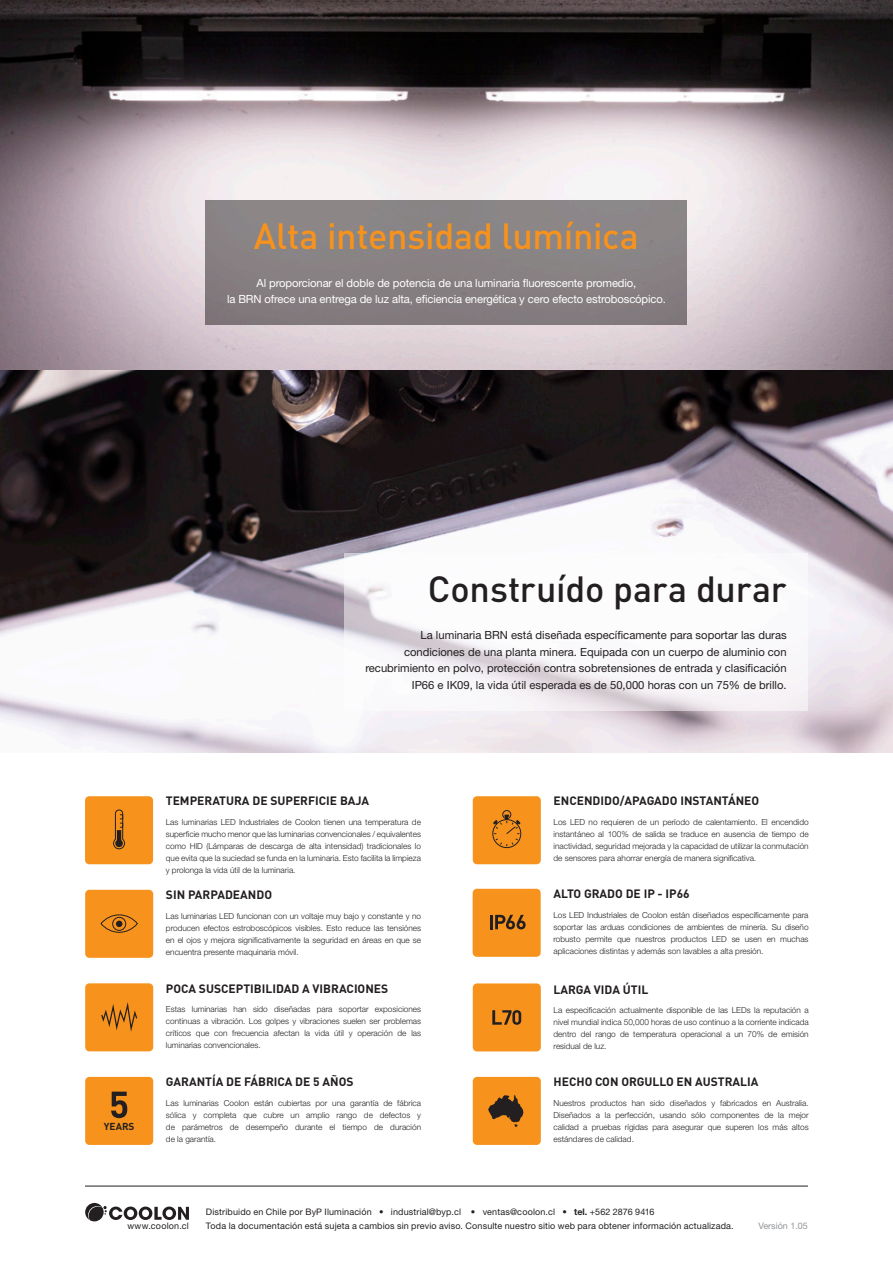
<style>
.page{position:relative;width:893px;height:1263px;background:#fff}
.page>*{position:absolute;margin:0;border:0;box-sizing:border-box;transform-origin:0 0}
.t1{font:500 36px "DIN Pro";letter-spacing:-.01em;color:#f7931d}
.t2{font:500 36px "DIN Pro";letter-spacing:-.005em;color:#231f20}
.icon_ft_-_subhead{font:700 12px "DIN Pro";color:#231f20}
.key_ft_-_body{font:11.25px/16.5px "Helvetica Neue LT Std";color:#231f20;text-align:right}
.key_ft_-_bullets{font:11.25px/16.5px "Helvetica Neue LT Std";letter-spacing:-.01em;color:#fff;text-align:center}
.t3{font:700 10.05px "DIN Pro";color:#231f20}
.t4{font:9px "Helvetica Neue LT Std";letter-spacing:.015em;color:#231f20}
.t5{font:9px "Helvetica Neue LT Std";color:#939598}
.icon_ft_-_body{font:300 8.25px/12px "Helvetica Neue LT Std";color:#231f20;text-align:justify}
.s1{font-weight:700}
</style>
<div class="page">
<hr style="left:85px;top:1186px;width:723px;height:1px;background:#231f20">
<svg style="left:85px;top:1203px;width:104px;height:18px"></svg>
<img style="left:0;top:370px;width:893px;height:383px">
<svg style="left:0;top:0;width:893px;height:370px"></svg>
<div style="left:344px;top:553px;width:464px;height:157px;background:#fff"></div>
<div style="left:206px;top:200px;width:481px;height:124px;background:#888184"></div>
<div style="left:85px;top:983px;width:68px;height:68px;background:#f7931d;border-radius:4px"></div>
<svg style="left:101px;top:1002px;width:36px;height:30px"></svg>
<div style="left:473px;top:983px;width:68px;height:68px;background:#f7931d;border-radius:4px"></div>
<svg style="left:492px;top:1010px;width:29px;height:15px"></svg>
<div style="left:85px;top:890px;width:68px;height:68px;background:#f7931d;border-radius:4px"></div>
<svg style="left:100px;top:914px;width:38px;height:19px"></svg>
<div style="left:85px;top:796px;width:68px;height:68px;background:#f7931d;border-radius:4px"></div>
<svg style="left:113px;top:809px;width:12px;height:40px"></svg>
<div style="left:85px;top:1077px;width:68px;height:68px;background:#f7931d;border-radius:4px"></div>
<div style="left:473px;top:1077px;width:68px;height:68px;background:#f7931d;border-radius:4px"></div>
<svg style="left:488px;top:1094px;width:35px;height:33px"></svg>
<div style="left:473px;top:796px;width:68px;height:68px;background:#f7931d;border-radius:4px"></div>
<div style="left:492px;top:819px;width:29px;height:29px;border:1px solid #231f20;border-radius:50%"></div>
<svg style="left:493px;top:810px;width:28px;height:37px"></svg>
<div style="left:473px;top:889px;width:68px;height:68px;background:#f7931d;border-radius:4px"></div>
<hr style="left:490px;top:915px;width:3px;height:14px;background:#231f20">
<svg style="left:495px;top:915px;width:31px;height:14px"></svg>
<svg style="left:111px;top:1091px;width:16px;height:27px"></svg>
<p class="t1" style="left:254px;top:211px;width:387px">Alta intensidad lumínica</p>
<p class="key_ft_-_bullets" style="left:227px;top:274px;width:440px">Al proporcionar el doble de potencia de una luminaria fluorescente promedio,<br>la BRN ofrece una entrega de luz alta, eficiencia energética y cero efecto estroboscópico.</p>
<p class="t2" style="left:428px;top:564px;width:360px">Construído para durar</p>
<p class="key_ft_-_body" style="left:365px;top:627px;width:423px">La luminaria BRN está diseñada específicamente para soportar las duras condiciones de una planta minera. Equipada con un cuerpo de aluminio con recubrimiento en polvo, protección contra sobretensiones de entrada y clasificación IP66 e IK09, la vida útil esperada es de 50,000 horas con un 75% de brillo.</p>
<p class="t3" style="left:104px;top:1119px;width:32px">YEARS</p>
<p class="icon_ft_-_subhead" style="left:166px;top:793px;width:205px">TEMPERATURA DE SUPERFICIE BAJA</p>
<p class="icon_ft_-_body" style="left:166px;top:816px;width:257px">Las luminarias LED Industriales de Coolon tienen una temperatura de superficie mucho menor que las luminarias convencionales / equivalentes como HID (Lámparas de descarga de alta intensidad) tradicionales lo que evita que la suciedad se funda en la luminaria. Esto facilita la limpieza y prolonga la vida útil de la luminaria.</p>
<p class="icon_ft_-_subhead" style="left:166px;top:886px;width:108px">SIN PARPADEANDO</p>
<p class="icon_ft_-_body" style="left:166px;top:909px;width:257px">Las luminarias LED funcionan con un voltaje muy bajo y constante y no producen efectos estroboscópicos visibles. Esto reduce las tensiónes en el ojos y mejora significativamente la seguridad en áreas en que se encuentra presente maquinaria móvil.</p>
<p class="icon_ft_-_subhead" style="left:166px;top:980px;width:224px">POCA SUSCEPTIBILIDAD A VIBRACIONES</p>
<p class="icon_ft_-_body" style="left:166px;top:1003px;width:257px">Estas luminarias han sido diseñadas para soportar exposiciones continuas a vibración. Los golpes y vibraciones suelen ser problemas críticos que con frecuencia afectan la vida útil y operación de las luminarias convencionales.</p>
<p class="icon_ft_-_subhead" style="left:166px;top:1073px;width:189px">GARANTÍA DE FÁBRICA DE 5 AÑOS</p>
<p class="icon_ft_-_body" style="left:166px;top:1096px;width:257px">Las luminarias Coolon están cubiertas por una garantía de fábrica sólica y completa que cubre un amplio rango de defectos y de parámetros de desempeño durante el tiempo de duración de la garantía.</p>
<p class="icon_ft_-_subhead" style="left:554px;top:793px;width:207px">ENCENDIDO/APAGADO INSTANTÁNEO</p>
<p class="icon_ft_-_body" style="left:554px;top:816px;width:257px">Los LED no requieren de un período de calentamiento. El encendido instantáneo al 100% de salida se traduce en ausencia de tiempo de inactividad, seguridad mejorada y la capacidad de utilizar la conmutación de sensores para ahorrar energía de manera significativa.</p>
<p class="icon_ft_-_subhead" style="left:553px;top:885px;width:138px">ALTO GRADO DE IP - IP66</p>
<p class="icon_ft_-_body" style="left:553px;top:908px;width:257px">Los LED Industriales de Coolon están diseñados específicamente para soportar las arduas condiciones de ambientes de minería. Su diseño robusto permite que nuestros productos LED se usen en muchas aplicaciones distintas y además son lavables a alta presión.</p>
<p class="icon_ft_-_subhead" style="left:554px;top:981px;width:96px">LARGA VIDA ÚTIL</p>
<p class="icon_ft_-_body" style="left:554px;top:1004px;width:257px">La especificación actualmente disponible de las LEDs la reputación a nivel mundial indica 50,000 horas de uso continuo a la corriente indicada dentro del rango de temperatura operacional a un 70% de emisión residual de luz.</p>
<p class="icon_ft_-_subhead" style="left:554px;top:1073px;width:206px">HECHO CON ORGULLO EN AUSTRALIA</p>
<p class="icon_ft_-_body" style="left:554px;top:1096px;width:257px">Nuestros productos han sido diseñados y fabricados en Australia.<br>Diseñados a la perfección, usando sólo componentes de la mejor calidad a pruebas rígidas para asegurar que superen los más altos estándares de calidad.</p>
<p class="t4" style="left:206px;top:1207px;width:450px">Distribuido en Chile por ByP Iluminación • industrial@byp.cl • ventas@coolon.cl • <span class="s1">tel.</span> +562 2876 9416</p>
<p class="t4" style="left:127px;top:1221px;width:63px">www.coolon.cl</p>
<p class="t4" style="left:206px;top:1221px;width:529px">Toda la documentación está sujeta a cambios sin previo aviso. Consulte nuestro sitio web para obtener información actualizada.</p>
<p class="t5" style="left:758px;top:1221px;width:51px">Versión 1.05</p>
</div>
